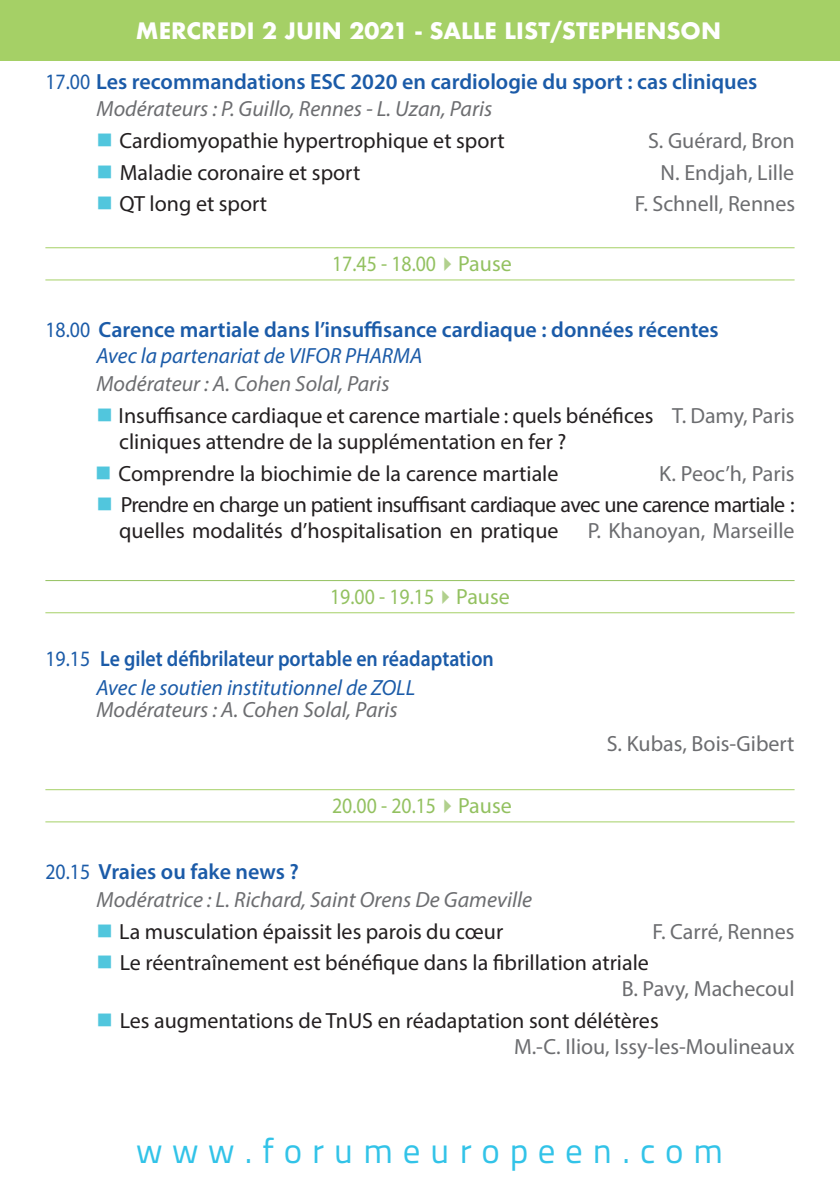
<style>
.page{position:relative;width:840px;height:1191px;background:#fff}
.page>*{position:absolute;margin:0;border:0;box-sizing:border-box;transform-origin:0 0}
.t1{font:35px "Titillium Text 22 L";letter-spacing:.275em;color:#32c3e8}
.t2{font:22px/26px "Myriad Pro";color:#231f20}
.t3{font:600 22px/27.6px "Myriad Pro";color:#1b5ba8}
.t4{font:italic 22px/27.6px "Myriad Pro";color:#6c6d70}
.t5{font:22px "Myriad Pro";color:#6c6d70}
.t6{font:22px/26px "Myriad Pro";letter-spacing:-.03em;color:#231f20}
.t7{font:600 22px/29px "Myriad Pro";color:#1b5ba8;scale:.9 1}
.t8{font:22px "Myriad Pro";color:#93c160;scale:.9 1}
.t9{font:700 22px "Futura";color:#fff}
.s1{font-weight:400}
.s2{font-weight:400;font-style:italic;color:#6c6d70}
.s3{color:#51c6dd}
.s4{color:#b1d08d}
.s5{font-weight:400;font-style:italic}
.s6{color:#6c6d70}
.s7{font-style:normal;color:#1b5ba8}
.s8{font-weight:600;font-style:normal;color:#1b5ba8}
</style>
<div class="page">
<hr style="left:45px;top:247px;width:749px;height:1px;background:#a5d066">
<hr style="left:45px;top:279px;width:749px;height:1px;background:#a5d066">
<hr style="left:45px;top:580px;width:749px;height:1px;background:#93c160">
<hr style="left:45px;top:612px;width:749px;height:1px;background:#a5d066">
<hr style="left:45px;top:789px;width:749px;height:1px;background:#a5d066">
<hr style="left:45px;top:821px;width:749px;height:1px;background:#a5d066">
<div style="left:0;top:0;width:839px;height:61px;background:#a5d066"></div>
<p class="t9" style="left:136px;top:15px;width:586px">MERCREDI 2 JUIN 2021 - SALLE LIST/STEPHENSON</p>
<p class="t3" style="left:96px;top:67px;width:662px;text-indent:-51px"><span class="s1">17.00</span> Les recommandations ESC 2020 en cardiologie du sport : cas cliniques<br><span class="s2">Modérateurs : P. Guillo, Rennes - L. Uzan, Paris</span></p>
<p class="t2" style="left:96px;top:127px;width:409px"><span class="s3">■</span> Cardiomyopathie hypertrophique et sport</p>
<p class="t5" style="left:647px;top:127px;width:148px">S. Guérard, Bron</p>
<p class="t2" style="left:96px;top:159px;width:265px"><span class="s3">■</span> Maladie coronaire et sport</p>
<p class="t5" style="left:660px;top:159px;width:135px">N. Endjah, Lille</p>
<p class="t2" style="left:96px;top:190px;width:172px"><span class="s3">■</span> QT long et sport</p>
<p class="t5" style="left:634px;top:190px;width:162px">F. Schnell, Rennes</p>
<p class="t8" style="left:332px;top:250px;width:201px">17.45 - 18.00<span class="s4">✔</span>Pause</p>
<p class="t3" style="left:96px;top:316px;width:623px;line-height:26px;text-indent:-51px"><span class="s1">18.00</span> Carence martiale dans l’insuffisance cardiaque : données récentes<br><span class="s5">Avec la partenariat de VIFOR PHARMA</span></p>
<p class="t4" style="left:96px;top:370px;width:294px">Modérateur : A. Cohen Solal, Paris</p>
<p class="t2" style="left:119px;top:402px;width:676px;text-indent:-23px"><span class="s3">■</span> Insuffisance cardiaque et carence martiale : quels bénéfices <span class="s6">T. Damy, Paris </span>cliniques attendre de la supplémentation en fer ?</p>
<p class="t2" style="left:95px;top:460px;width:464px"><span class="s3">■</span> Comprendre la biochimie de la carence martiale</p>
<p class="t5" style="left:658px;top:460px;width:137px">K. Peoc’h, Paris</p>
<p class="t6" style="left:119px;top:492px;width:676px;text-indent:-23px"><span class="s3">■</span> Prendre en charge un patient insuffisant cardiaque avec une carence martiale : quelles modalités d’hospitalisation en pratique</p>
<p class="t5" style="left:587px;top:517px;width:208px">P. Khanoyan, Marseille</p>
<p class="t8" style="left:330px;top:583px;width:201px">19.00 - 19.15<span class="s4">✔</span>Pause</p>
<p class="t7" style="left:96px;top:643px;width:443px;text-indent:-51px"><span class="s1">19.15</span> Le gilet défibrilateur portable en réadaptation<br><span class="s5">Avec le soutien institutionnel de ZOLL</span></p>
<p class="t4" style="left:96px;top:695px;width:302px">Modérateurs : A. Cohen Solal, Paris</p>
<p class="t8" style="left:332px;top:792px;width:201px">20.00 - 20.15<span class="s4">✔</span>Pause</p>
<p class="t5" style="left:606px;top:730px;width:189px">S. Kubas, Bois-Gibert</p>
<p class="t4" style="left:96px;top:857px;width:437px;text-indent:-51px"><span class="s7">20.15</span> <span class="s8">Vraies ou fake news ?<br></span>Modératrice : L. Richard, Saint Orens De Gameville</p>
<p class="t2" style="left:96px;top:918px;width:408px"><span class="s3">■</span> La musculation épaissit les parois du cœur</p>
<p class="t5" style="left:652px;top:917px;width:143px">F. Carré, Rennes</p>
<p class="t2" style="left:621px;top:949px;width:174px;text-indent:-525px"><span class="s3">■</span> Le réentraînement est bénéfique dans la fibrillation atriale<br><span class="s6">B. Pavy, Machecoul</span></p>
<p class="t2" style="left:513px;top:1007px;width:282px;text-indent:-417px"><span class="s3">■</span> Les augmentations de TnUS en réadaptation sont délétères<br><span class="s6">M.-C. Iliou, Issy-les-Moulineaux</span></p>
<h1 class="t1" style="left:136px;top:1124px;width:588px">www.forumeuropeen.com</h1>
</div>
